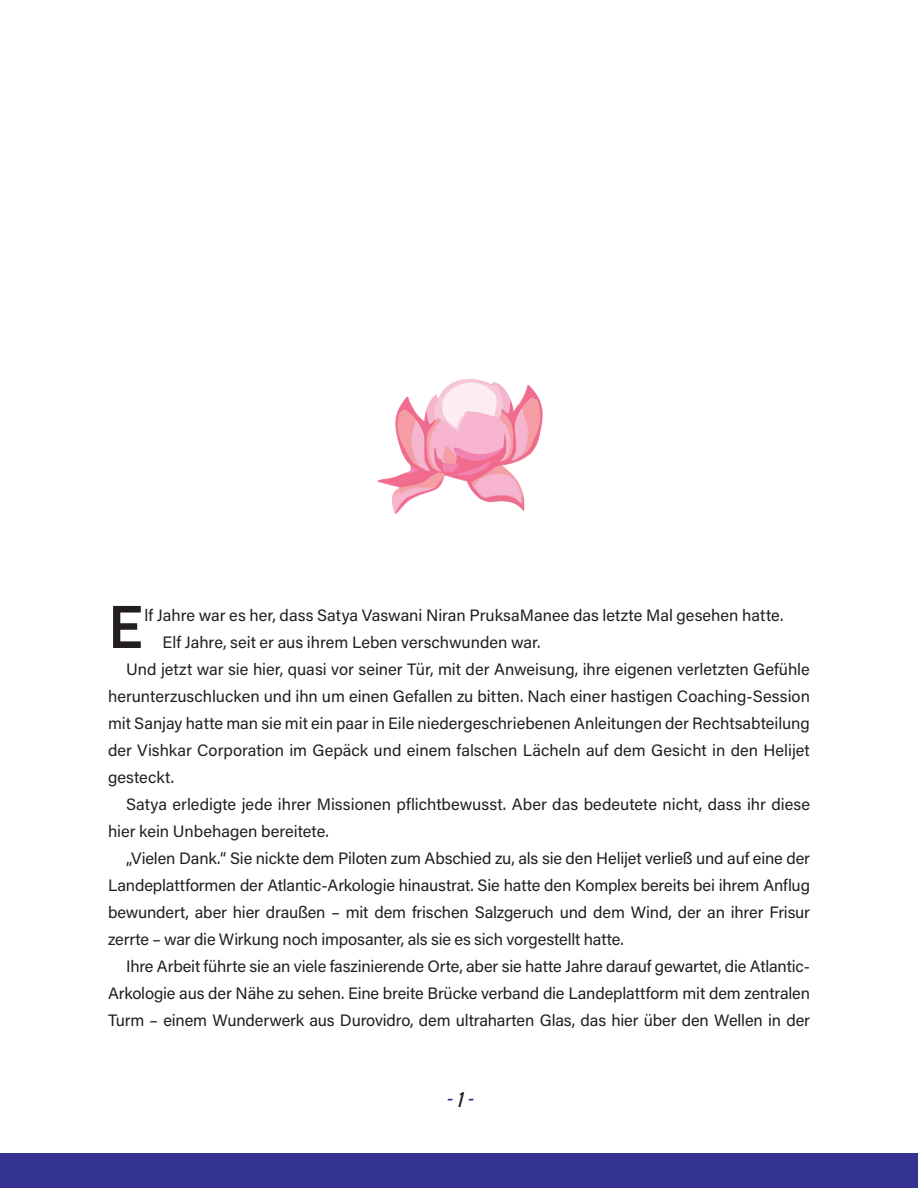
<style>
.page{position:relative;width:918px;height:1188px;background:#fff}
.page>*{position:absolute;margin:0;border:0;box-sizing:border-box;transform-origin:0 0}
.CO{font:600 60.15px "Industry";color:#231f20}
.t1{font:italic 21px "Big Noodle Too";color:#333192}
.TXT{font:16.5px/27px "Acumin Pro";color:#231f20;text-align:justify}
.CO-2{font:16.5px "Acumin Pro";color:#231f20}
.s1{color:#231f20}
</style>
<div class="page">
<div style="left:0;top:1153px;width:918px;height:35px;background:#333192"></div>
<img style="left:377px;top:379px;width:166px;height:136px">
<p class="CO" style="left:108px;top:591px;width:37px">E</p>
<p class="CO-2" style="left:145px;top:604px;width:640px">lf Jahre war es her, dass Satya Vaswani Niran PruksaManee das letzte Mal gesehen hatte.</p>
<p class="TXT" style="left:163px;top:628px;width:380px">Elf Jahre, seit er aus ihrem Leben verschwunden war.</p>
<p class="TXT" style="left:108px;top:655px;width:704px;text-indent:18px">Und jetzt war sie hier, quasi vor seiner Tür, mit der Anweisung, ihre eigenen verletzten Gefühle herunterzuschlucken und ihn um einen Gefallen zu bitten. Nach einer hastigen Coaching-Session mit Sanjay hatte man sie mit ein paar in Eile niedergeschriebenen Anleitungen der Rechtsabteilung der Vishkar Corporation im Gepäck und einem falschen Lächeln auf dem Gesicht in den Helijet gesteckt.</p>
<p class="TXT" style="left:108px;top:790px;width:704px;text-indent:18px">Satya erledigte jede ihrer Missionen pflichtbewusst. Aber das bedeutete nicht, dass ihr diese hier kein Unbehagen bereitete.</p>
<p class="TXT" style="left:108px;top:844px;width:704px;text-indent:18px">„Vielen Dank.“ Sie nickte dem Piloten zum Abschied zu, als sie den Helijet verließ und auf eine der Landeplattformen der Atlantic-Arkologie hinaustrat. Sie hatte den Komplex bereits bei ihrem Anflug bewundert, aber hier draußen – mit dem frischen Salzgeruch und dem Wind, der an ihrer Frisur zerrte – war die Wirkung noch imposanter, als sie es sich vorgestellt hatte.</p>
<p class="TXT" style="left:108px;top:952px;width:704px;text-indent:18px">Ihre Arbeit führte sie an viele faszinierende Orte, aber sie hatte Jahre darauf gewartet, die Atlantic-Arkologie aus der Nähe zu sehen. Eine breite Brücke verband die Landeplattform mit dem zentralen Turm – einem Wunderwerk aus Durovidro, dem ultraharten Glas, das hier über den Wellen in der</p>
<p class="t1" style="left:446px;top:1087px;width:28px">-<span class="s1">1</span>-</p>
</div>
